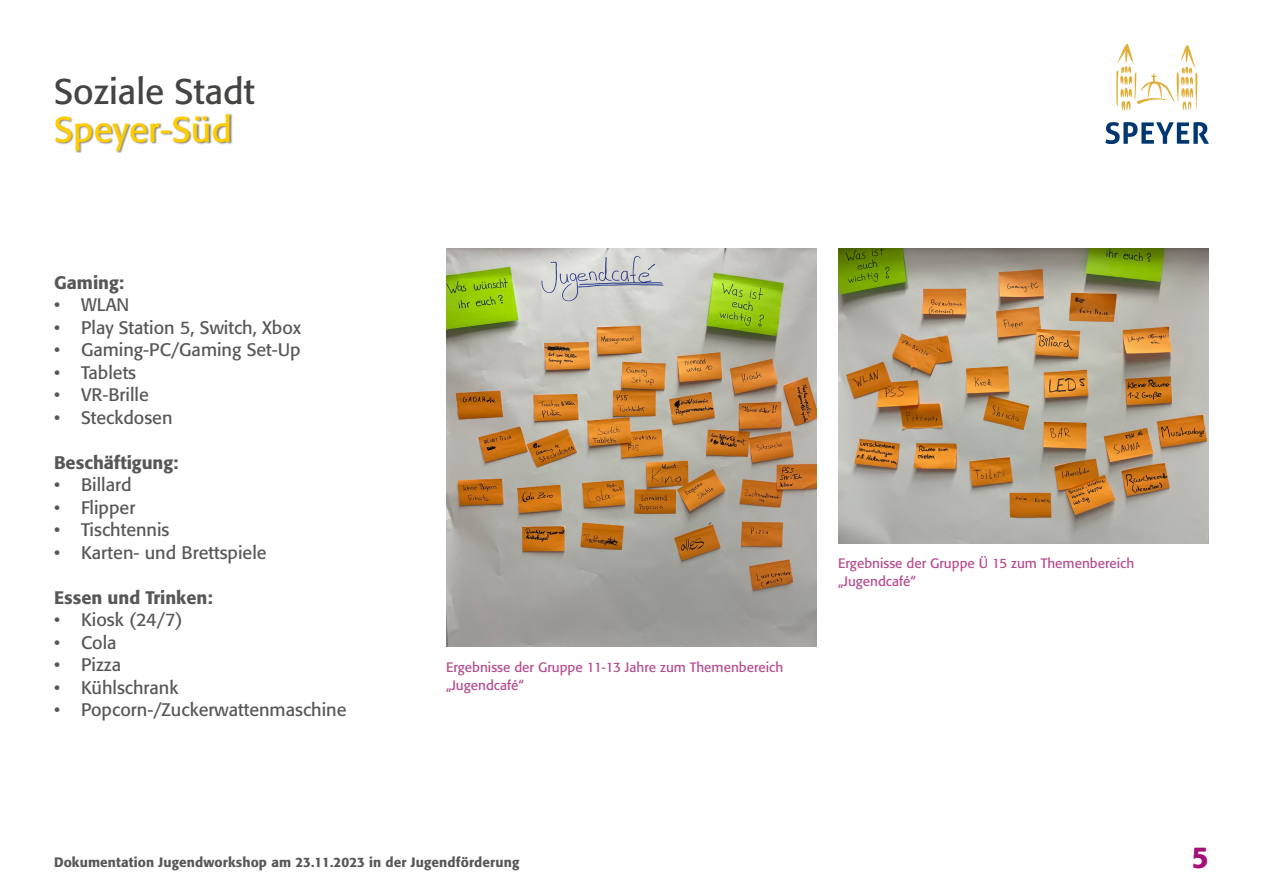
<style>
.page{position:relative;width:1263px;height:893px;background:#fff}
.page>*{position:absolute;margin:0;border:0;box-sizing:border-box;transform-origin:0 0}
.t1{font:35.25px "Formata";color:#444442}
.t2{font:35.25px "Formata";color:#fc0}
.t3{font:500 30px "Formata";color:#a70f78}
.t4{font:18px "Formata";color:#575756}
.t5{font:500 18px "Formata";color:#575756}
.t6{font:13.5px/18px "Formata";color:#b64b90}
.t7{font:500 13.5px "Formata";letter-spacing:.01em;color:#575756}
</style>
<div class="page">
<div style="left:56px;top:113px;width:177px;height:40px;background:#000;opacity:.48"></div>
<svg style="left:1116px;top:44px;width:81px;height:67px"></svg>
<svg style="left:1105px;top:122px;width:104px;height:22px"></svg>
<img style="left:446px;top:249px;width:371px;height:398px">
<img style="left:838px;top:249px;width:371px;height:295px">
<h1 class="t1" style="left:54px;top:71px;width:202px">Soziale Stadt</h1>
<h1 class="t2" style="left:54px;top:108px;width:179px">Speyer-Süd</h1>
<p class="t5" style="left:54px;top:271px;width:72px">Gaming:</p>
<p class="t4" style="left:54px;top:294px;width:77px">• WLAN</p>
<p class="t4" style="left:54px;top:317px;width:249px">• Play Station 5, Switch, Xbox</p>
<p class="t4" style="left:54px;top:339px;width:248px">• Gaming-PC/Gaming Set-Up</p>
<p class="t4" style="left:54px;top:362px;width:84px">• Tablets</p>
<p class="t4" style="left:54px;top:384px;width:96px">• VR-Brille</p>
<p class="t4" style="left:54px;top:407px;width:120px">• Steckdosen</p>
<p class="t5" style="left:54px;top:451px;width:126px">Beschäftigung:</p>
<p class="t4" style="left:54px;top:474px;width:79px">• Billard</p>
<p class="t4" style="left:54px;top:497px;width:83px">• Flipper</p>
<p class="t4" style="left:54px;top:519px;width:117px">• Tischtennis</p>
<p class="t4" style="left:54px;top:542px;width:214px">• Karten- und Brettspiele</p>
<p class="t5" style="left:54px;top:586px;width:160px">Essen und Trinken:</p>
<p class="t4" style="left:54px;top:609px;width:130px">• Kiosk (24/7)</p>
<p class="t4" style="left:54px;top:632px;width:64px">• Cola</p>
<p class="t4" style="left:54px;top:654px;width:69px">• Pizza</p>
<p class="t4" style="left:54px;top:677px;width:126px">• Kühlschrank</p>
<p class="t4" style="left:54px;top:699px;width:294px">• Popcorn-/Zuckerwattenmaschine</p>
<p class="t6" style="left:446px;top:658px;width:339px">Ergebnisse der Gruppe 11-13 Jahre zum Themenbereich „Jugendcafé“</p>
<p class="t6" style="left:838px;top:554px;width:298px">Ergebnisse der Gruppe Ü 15 zum Themenbereich „Jugendcafé“</p>
<p class="t7" style="left:54px;top:854px;width:467px">Dokumentation Jugendworkshop am 23.11.2023 in der Jugendförderung</p>
<h2 class="t3" style="left:1191px;top:839px;width:19px">5</h2>
</div>
